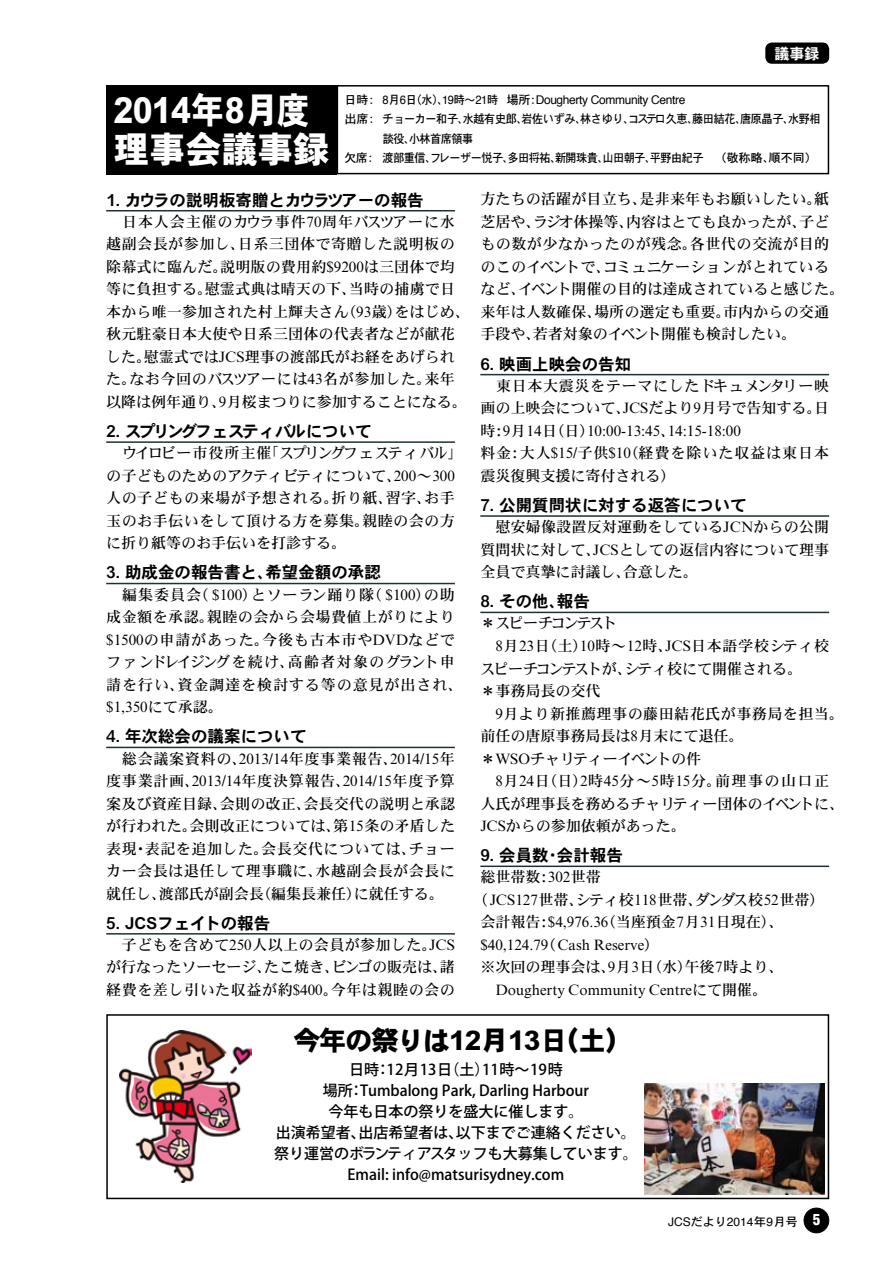
<style>
.page{position:relative;width:893px;height:1263px;background:#fff}
.page>*{position:absolute;margin:0;border:0;box-sizing:border-box;transform-origin:0 0}
.t1{font:36px/39px "DFHS Gothic W9";color:#fff;scale:.9 1}
.t2{font:27px "DFHS Gothic W9";letter-spacing:-.04em;color:#000}
.t3{font:16.5px "DFHS Gothic W7";color:#000}
.t4{font:15px/22.5px "DFHS Mincho W5";letter-spacing:.01em;color:#000}
.t5{font:500 15px/21px "Koz Go Pro";color:#000;text-align:center}
.t6{font:15px/22.5px "DFHS Mincho W5";letter-spacing:.055em;color:#000}
.t7{font:15px/22.5px "DFHS Mincho W5";letter-spacing:.035em;color:#000}
.t8{font:15px "DFHS Gothic W7";color:#fff}
.t9{font:12px "DFHS Gothic W5";letter-spacing:-.04em;color:#000}
.t10{font:12px "Helvetica";letter-spacing:-.03em;color:#000;scale:.93 1}
.t11{font:12px "Helvetica";letter-spacing:-.03em;color:#000}
.t12{font:12px "DFHS Gothic W5";letter-spacing:-.04em;color:#000;scale:.93 1}
.s1{font-family:"DFHS Gothic W5"}
.s2{font-weight:900;font-stretch:condensed;font-size:15px;color:#fff}
</style>
<div class="page">
<div style="left:804px;top:1208px;width:25px;height:25px;background:#000;border-radius:50%"></div>
<div style="left:804px;top:1208px;width:25px;height:25px;border:1px solid #000;border-radius:50%"></div>
<div style="left:106px;top:1014px;width:723px;height:185px;border:2px solid #000"></div>
<img style="left:119px;top:1030px;width:132px;height:153px">
<div style="left:337px;top:85px;width:492px;height:89px;border:2px solid #000"></div>
<div style="left:106px;top:85px;width:230px;height:89px;background:#000"></div>
<hr style="left:106px;top:210px;width:349px;height:1px;background:#1f3134">
<hr style="left:106px;top:441px;width:349px;height:2px;background:#1f3134">
<hr style="left:106px;top:583px;width:349px;height:1px;background:#1f3134">
<hr style="left:106px;top:747px;width:349px;height:1px;background:#1f3134">
<hr style="left:106px;top:933px;width:349px;height:1px;background:#1f3134">
<hr style="left:480px;top:374px;width:349px;height:1px;background:#1f3134">
<hr style="left:480px;top:515px;width:349px;height:2px;background:#1f3134">
<hr style="left:480px;top:612px;width:349px;height:1px;background:#1f3134">
<hr style="left:480px;top:865px;width:349px;height:2px;background:#1f3134">
<div style="left:765px;top:43px;width:64px;height:21px;background:#000;border-radius:7px"></div>
<img style="left:644px;top:1084px;width:181px;height:110px">
<h1 class="t1" style="left:113px;top:92px;width:241px">2014年8月度理事会議事録</h1>
<p class="t8" style="left:775px;top:46px;width:46px">議事録</p>
<p class="t10" style="left:344px;top:90px;width:368px"><span class="s1">日時：</span> 8<span class="s1">月</span>6<span class="s1">日（水）、</span>19<span class="s1">時〜</span>21<span class="s1">時 場所：</span>Dougherty Community Centre</p>
<p class="t9" style="left:344px;top:113px;width:478px">出席：チョーカー和子、水越有史郎、岩佐いずみ、林さゆり、コステロ久恵、藤田結花、唐原晶子、水野相</p>
<p class="t12" style="left:383px;top:133px;width:99px">談役、小林首席領事</p>
<p class="t9" style="left:344px;top:152px;width:474px">欠席：渡部重信、フレーザー悦子、多田将祐、新開珠貴、山田朝子、平野由紀子 （敬称略、順不同）</p>
<p class="t3" style="left:106px;top:191px;width:319px">1. カウラの説明板寄贈とカウラツアーの報告</p>
<p class="t4" style="left:106px;top:211px;width:365px">　日本人会主催のカウラ事件70周年バスツアーに水越副会長が参加し、日系三団体で寄贈した説明板の除幕式に臨んだ。説明版の費用約$9200は三団体で均等に負担する。慰霊式典は晴天の下、当時の捕虜で日本から唯一参加された村上輝夫さん（93歳）をはじめ、秋元駐豪日本大使や日系三団体の代表者などが献花した。慰霊式ではJCS理事の渡部氏がお経をあげられた。なお今回のバスツアーには43名が参加した。来年以降は例年通り、9月桜まつりに参加することになる。</p>
<p class="t3" style="left:106px;top:423px;width:267px">2. スプリングフェスティバルについて</p>
<p class="t7" style="left:106px;top:442px;width:358px">　ウイロビー市役所主催「スプリングフェスティバル」の子どものためのアクティビティについて、200〜300人の子どもの来場が予想される。折り紙、習字、お手玉のお手伝いをして頂ける方を募集。親睦の会の方に折り紙等のお手伝いを打診する。</p>
<p class="t3" style="left:106px;top:564px;width:276px">3. 助成金の報告書と、希望金額の承認</p>
<p class="t6" style="left:106px;top:583px;width:358px">　編集委員会（ $100）とソーラン踊り隊（ $100）の助成金額を承認。親睦の会から会場費値上がりにより$1500の申請があった。今後も古本市やDVDなどでファンドレイジングを続け、高齢者対象のグラント申請を行い、資金調達を検討する等の意見が出され、$1,350にて承認。</p>
<p class="t3" style="left:106px;top:728px;width:202px">4. 年次総会の議案について</p>
<p class="t4" style="left:106px;top:747px;width:350px;text-align:justify">　総会議案資料の、2013/14年度事業報告、2014/15年度事業計画、2013/14年度決算報告、2014/15年度予算案及び資産目録、会則の改正、会長交代の説明と承認が行われた。会則改正については、第15条の矛盾した表現・表記を追加した。会長交代については、チョーカー会長は退任して理事職に、水越副会長が会長に就任し、渡部氏が副会長（編集長兼任）に就任する。</p>
<p class="t3" style="left:106px;top:914px;width:166px">5. JCSフェイトの報告</p>
<p class="t4" style="left:106px;top:934px;width:350px;text-align:justify">　子どもを含めて250人以上の会員が参加した。JCSが行なったソーセージ、たこ焼き、ビンゴの販売は、諸経費を差し引いた収益が約$400。今年は親睦の会の</p>
<p class="t4" style="left:480px;top:188px;width:365px">方たちの活躍が目立ち、是非来年もお願いしたい。紙芝居や、ラジオ体操等、内容はとても良かったが、子どもの数が少なかったのが残念。各世代の交流が目的のこのイベントで、コミュニケーションがとれているなど、イベント開催の目的は達成されていると感じた。来年は人数確保、場所の選定も重要。市内からの交通手段や、若者対象のイベント開催も検討したい。</p>
<p class="t3" style="left:480px;top:355px;width:152px">6. 映画上映会の告知</p>
<p class="t4" style="left:480px;top:375px;width:350px">　東日本大震災をテーマにしたドキュメンタリー映画の上映会について、JCSだより9月号で告知する。日時：9月14日（日）10:00-13:45、14:15-18:00<br>料金：大人$15/子供$10（経費を除いた収益は東日本震災復興支援に寄付される）</p>
<p class="t3" style="left:480px;top:497px;width:268px">7. 公開質問状に対する返答について</p>
<p class="t4" style="left:480px;top:516px;width:350px;text-align:justify">　慰安婦像設置反対運動をしているJCNからの公開質問状に対して、JCSとしての返信内容について理事全員で真摯に討議し、合意した。</p>
<p class="t3" style="left:480px;top:593px;width:111px">8. その他、報告</p>
<p class="t4" style="left:480px;top:612px;width:365px">＊スピーチコンテスト<br>　8月23日（土）10時〜12時、JCS日本語学校シティ校スピーチコンテストが、シティ校にて開催される。<br>＊事務局長の交代<br>　9月より新推薦理事の藤田結花氏が事務局を担当。前任の唐原事務局長は8月末にて退任。<br>＊WSOチャリティーイベントの件<br>　8月24日（日）2時45分〜5時15分。前理事の山口正人氏が理事長を務めるチャリティー団体のイベントに、<br>JCSからの参加依頼があった。</p>
<p class="t3" style="left:480px;top:847px;width:144px">9. 会員数・会計報告</p>
<p class="t4" style="left:480px;top:866px;width:122px">総世帯数：302世帯</p>
<p class="t4" style="left:473px;top:889px;width:353px">（ JCS127世帯、シティ校118世帯、ダンダス校52世帯）</p>
<p class="t4" style="left:480px;top:911px;width:305px">会計報告：$4,976.36（当座預金7月31日現在）、</p>
<p class="t4" style="left:480px;top:934px;width:180px">$40,124.79（ Cash Reserve）</p>
<p class="t4" style="left:480px;top:956px;width:304px">※次回の理事会は、9月3日（水）午後7時より、</p>
<p class="t4" style="left:480px;top:979px;width:288px">　Dougherty Community Centreにて開催。</p>
<h2 class="t2" style="left:294px;top:1026px;width:340px">今年の祭りは12月13日（土）</h2>
<p class="t5" style="left:274px;top:1060px;width:365px">日時：12月13日（土）11時〜19時<br>場所：Tumbalong Park, Darling Harbour<br>今年も日本の祭りを盛大に催します。<br>出演希望者、出店希望者は、以下までご連絡ください。祭り運営のボランティアスタッフも大募集しています。<br>Email: info@matsurisydney.com</p>
<p class="t11" style="left:668px;top:1212px;width:154px">JCS<span class="s1">だより</span>2014<span class="s1">年</span>9<span class="s1">月号</span> <span class="s2">5</span></p>
</div>
